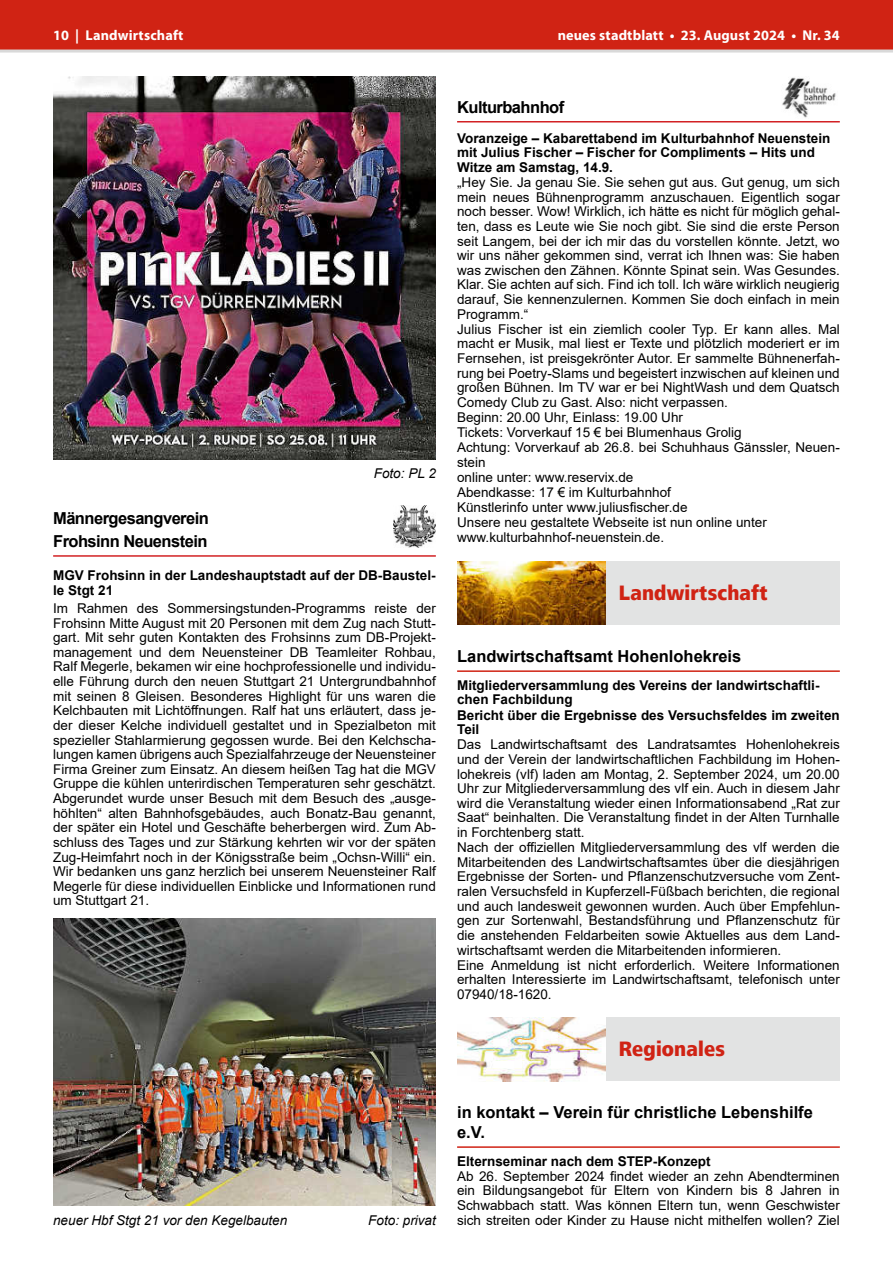
<style>
.page{position:relative;width:893px;height:1263px;background:#fff}
.page>*{position:absolute;margin:0;border:0;box-sizing:border-box;transform-origin:0 0}
.t1{font:800 21.45px "Frutiger Next LT";letter-spacing:.01em;color:#d02314;scale:.91 1}
.t2{font:700 16.5px/19.5px "Arial";color:#000}
.t3{font:700 16.5px/22.5px "Arial";letter-spacing:-.035em;color:#000}
.t4{font:700 14.25px "Myriad Pro";letter-spacing:.01em;color:#fff}
.t5{font:13.5px/14.9px "Arial";color:#000}
.t6{font:700 13.5px/14.9px "Arial";color:#000}
.t7{font:italic 13.5px "Arial";color:#000}
</style>
<div class="page">
<div style="left:0;top:0;width:893px;height:51px;background:#d02314"></div>
<hr style="left:0;top:50px;width:893px;height:3px;background:#d9d9d9">
<hr style="left:457px;top:670px;width:383px;height:2px;background:#d02314">
<hr style="left:457px;top:1146px;width:383px;height:2px;background:#d02314">
<hr style="left:457px;top:121px;width:383px;height:1px;background:#d22124">
<img style="left:782px;top:77px;width:54px;height:41px">
<div style="left:457px;top:561px;width:383px;height:64px;background:#e2e3e3"></div>
<img style="left:457px;top:561px;width:149px;height:64px">
<div style="left:457px;top:1017px;width:383px;height:64px;background:#e2e3e3"></div>
<img style="left:457px;top:1017px;width:149px;height:64px">
<img style="left:53px;top:77px;width:383px;height:382px">
<hr style="left:53px;top:555px;width:383px;height:2px;background:#d22124">
<img style="left:393px;top:505px;width:43px;height:43px">
<img style="left:53px;top:919px;width:383px;height:287px">
<p class="t4" style="left:53px;top:26px;width:132px">10 | Landwirtschaft</p>
<p class="t4" style="left:558px;top:26px;width:284px">neues stadtblatt • 23. August 2024 • Nr. 34</p>
<p class="t7" style="left:374px;top:465px;width:64px">Foto: PL 2</p>
<p class="t3" style="left:53px;top:508px;width:157px">Männergesangverein<br>Frohsinn Neuenstein</p>
<p class="t6" style="left:53px;top:568px;width:384px">MGV Frohsinn in der Landeshauptstadt auf der DB-Baustel&shy;le Stgt 21</p>
<p class="t5" style="left:53px;top:601px;width:384px;text-align:justify">Im Rahmen des Sommersingstunden-Programms reiste der Frohsinn Mitte August mit 20 Personen mit dem Zug nach Stutt&shy;gart. Mit sehr guten Kontakten des Frohsinns zum DB-Projekt&shy;management und dem Neuensteiner DB Teamleiter Rohbau, Ralf Megerle, bekamen wir eine hochprofessionelle und individu&shy;elle Führung durch den neuen Stuttgart 21 Untergrundbahnhof mit seinen 8 Gleisen. Besonderes Highlight für uns waren die Kelchbauten mit Lichtöffnungen. Ralf hat uns erläutert, dass je&shy;der dieser Kelche individuell gestaltet und in Spezialbeton mit spezieller Stahlarmierung gegossen wurde. Bei den Kelchscha&shy;lungen kamen übrigens auch Spezialfahrzeuge der Neuensteiner Firma Greiner zum Einsatz. An diesem heißen Tag hat die MGV Gruppe die kühlen unterirdischen Temperaturen sehr geschätzt.<br>Abgerundet wurde unser Besuch mit dem Besuch des „ausge&shy;höhlten“ alten Bahnhofsgebäudes, auch Bonatz-Bau genannt, der später ein Hotel und Geschäfte beherbergen wird. Zum Ab&shy;schluss des Tages und zur Stärkung kehrten wir vor der späten Zug-Heimfahrt noch in der Königsstraße beim „Ochsn-Willi“ ein.<br>Wir bedanken uns ganz herzlich bei unserem Neuensteiner Ralf Megerle für diese individuellen Einblicke und Informationen rund um Stuttgart 21.</p>
<p class="t7" style="left:53px;top:1211px;width:236px">neuer Hbf Stgt 21 vor den Kegelbauten</p>
<p class="t7" style="left:368px;top:1211px;width:69px">Foto: privat</p>
<p class="t3" style="left:457px;top:96px;width:109px">Kulturbahnhof</p>
<p class="t6" style="left:457px;top:131px;width:375px">Voranzeige – Kabarettabend im Kulturbahnhof Neuenstein mit Julius Fischer – Fischer for Compliments – Hits und<br>Witze am Samstag, 14.9.</p>
<p class="t5" style="left:457px;top:175px;width:384px">„Hey Sie. Ja genau Sie. Sie sehen gut aus. Gut genug, um sich mein neues Bühnenprogramm anzuschauen. Eigentlich sogar noch besser. Wow! Wirklich, ich hätte es nicht für möglich gehal&shy;ten, dass es Leute wie Sie noch gibt. Sie sind die erste Person seit Langem, bei der ich mir das du vorstellen könnte. Jetzt, wo wir uns näher gekommen sind, verrat ich Ihnen was: Sie haben was zwischen den Zähnen. Könnte Spinat sein. Was Gesundes.<br>Klar. Sie achten auf sich. Find ich toll. Ich wäre wirklich neugierig darauf, Sie kennenzulernen. Kommen Sie doch einfach in mein Programm.“<br>Julius Fischer ist ein ziemlich cooler Typ. Er kann alles. Mal macht er Musik, mal liest er Texte und plötzlich moderiert er im Fernsehen, ist preisgekrönter Autor. Er sammelte Bühnenerfah&shy;rung bei Poetry-Slams und begeistert inzwischen auf kleinen und großen Bühnen. Im TV war er bei NightWash und dem Quatsch Comedy Club zu Gast. Also: nicht verpassen.<br>Beginn: 20.00 Uhr, Einlass: 19.00 Uhr<br>Tickets: Vorverkauf 15 € bei Blumenhaus Grolig<br>Achtung: Vorverkauf ab 26.8. bei Schuhhaus Gänssler, Neuen&shy;stein<br>online unter: www.reservix.de<br>Abendkasse: 17 € im Kulturbahnhof<br>Künstlerinfo unter www.juliusfischer.de<br>Unsere neu gestaltete Webseite ist nun online unter www.kulturbahnhof-neuenstein.de.</p>
<h1 class="t1" style="left:619px;top:581px;width:165px">Landwirtschaft</h1>
<p class="t2" style="left:457px;top:646px;width:286px">Landwirtschaftsamt Hohenlohekreis</p>
<p class="t6" style="left:457px;top:678px;width:384px">Mitgliederversammlung des Vereins der landwirtschaftli&shy;chen Fachbildung<br>Bericht über die Ergebnisse des Versuchsfeldes im zweiten Teil</p>
<p class="t5" style="left:457px;top:737px;width:384px">Das Landwirtschaftsamt des Landratsamtes Hohenlohekreis und der Verein der landwirtschaftlichen Fachbildung im Hohen&shy;lohekreis (vlf) laden am Montag, 2. September 2024, um 20.00<br>Uhr zur Mitgliederversammlung des vlf ein. Auch in diesem Jahr wird die Veranstaltung wieder einen Informationsabend „Rat zur Saat“ beinhalten. Die Veranstaltung findet in der Alten Turnhalle in Forchtenberg statt.<br>Nach der offiziellen Mitgliederversammlung des vlf werden die Mitarbeitenden des Landwirtschaftsamtes über die diesjährigen Ergebnisse der Sorten- und Pflanzenschutzversuche vom Zent&shy;ralen Versuchsfeld in Kupferzell-Füßbach berichten, die regional und auch landesweit gewonnen wurden. Auch über Empfehlun&shy;gen zur Sortenwahl, Bestandsführung und Pflanzenschutz für die anstehenden Feldarbeiten sowie Aktuelles aus dem Land&shy;wirtschaftsamt werden die Mitarbeitenden informieren.<br>Eine Anmeldung ist nicht erforderlich. Weitere Informationen erhalten Interessierte im Landwirtschaftsamt, telefonisch unter 07940/18-1620.</p>
<h1 class="t1" style="left:619px;top:1037px;width:118px">Regionales</h1>
<p class="t2" style="left:457px;top:1103px;width:357px">in kontakt – Verein für christliche Lebenshilfe e.V.</p>
<p class="t6" style="left:457px;top:1154px;width:255px">Elternseminar nach dem STEP-Konzept</p>
<p class="t5" style="left:457px;top:1169px;width:384px;text-align:justify">Ab 26. September 2024 findet wieder an zehn Abendterminen ein Bildungsangebot für Eltern von Kindern bis 8 Jahren in Schwabbach statt. Was können Eltern tun, wenn Geschwister sich streiten oder Kinder zu Hause nicht mithelfen wollen? Ziel</p>
</div>
